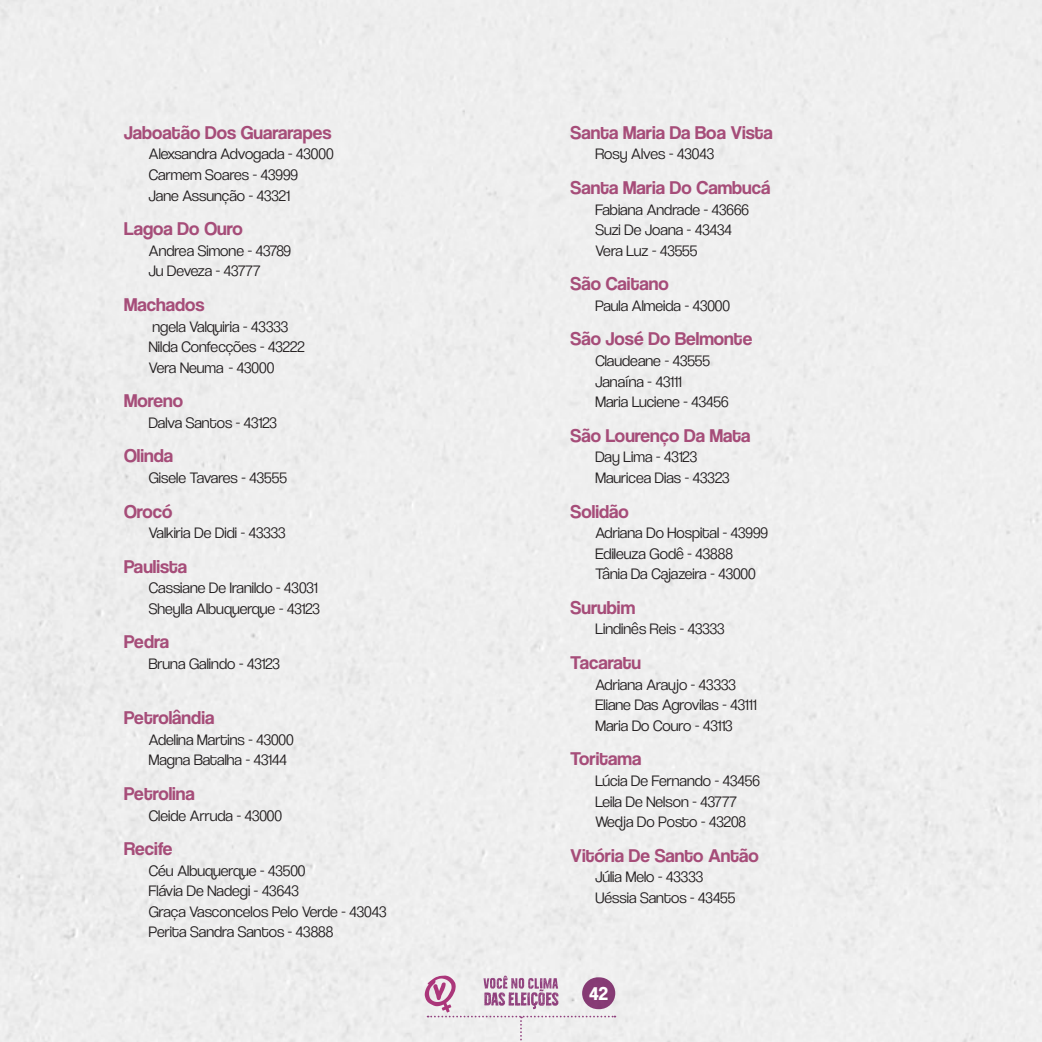
<style>
.page{position:relative;width:1042px;height:1042px;background:#eee}
.page>*{position:absolute;margin:0;border:0;box-sizing:border-box;transform-origin:0 0}
.Municipio{font:19.25px "Coolvetica Rg";color:#a64d79}
.t1{font:700 19.25px "Coolvetica Rg";color:#fff}
.Vereador{font:15.75px "Coolvetica Lt";color:#231f20}
</style>
<div class="page">
<svg style="left:425px;top:975px;width:190px;height:67px"></svg>
<p class="Municipio" style="left:124px;top:121px;width:209px">Jaboatão Dos Guararapes</p>
<p class="Vereador" style="left:149px;top:145px;width:186px">Alexsandra Advogada - 43000</p>
<p class="Vereador" style="left:149px;top:166px;width:151px">Carmem Soares - 43999</p>
<p class="Vereador" style="left:149px;top:186px;width:143px">Jane Assunção - 43321</p>
<p class="Municipio" style="left:124px;top:217px;width:120px">Lagoa Do Ouro</p>
<p class="Vereador" style="left:149px;top:241px;width:144px">Andrea Simone - 43789</p>
<p class="Vereador" style="left:149px;top:262px;width:113px">Ju Deveza - 43777</p>
<p class="Municipio" style="left:124px;top:293px;width:82px">Machados</p>
<p class="Vereador" style="left:152px;top:317px;width:137px">ngela Valquiria - 43333</p>
<p class="Vereador" style="left:149px;top:338px;width:157px">Nilda Confecções - 43222</p>
<p class="Vereador" style="left:149px;top:358px;width:127px">Vera Neuma - 43000</p>
<p class="Municipio" style="left:124px;top:389px;width:61px">Moreno</p>
<p class="Vereador" style="left:149px;top:413px;width:130px">Dalva Santos - 43123</p>
<p class="Municipio" style="left:124px;top:445px;width:51px">Olinda</p>
<p class="Vereador" style="left:149px;top:468px;width:140px">Gisele Tavares - 43555</p>
<p class="Municipio" style="left:124px;top:500px;width:50px">Orocó</p>
<p class="Vereador" style="left:149px;top:524px;width:138px">Valkiria De Didi - 43333</p>
<p class="Municipio" style="left:124px;top:555px;width:65px">Paulista</p>
<p class="Vereador" style="left:149px;top:579px;width:170px">Cassiane De Iranildo - 43031</p>
<p class="Vereador" style="left:149px;top:599px;width:173px">Sheylla Albuquerque - 43123</p>
<p class="Municipio" style="left:124px;top:631px;width:47px">Pedra</p>
<p class="Vereador" style="left:149px;top:654px;width:133px">Bruna Galindo - 43123</p>
<p class="Municipio" style="left:124px;top:706px;width:92px">Petrolândia</p>
<p class="Vereador" style="left:149px;top:730px;width:146px">Adelina Martins - 43000</p>
<p class="Vereador" style="left:149px;top:751px;width:139px">Magna Batalha - 43144</p>
<p class="Municipio" style="left:124px;top:782px;width:72px">Petrolina</p>
<p class="Vereador" style="left:149px;top:806px;width:135px">Cleide Arruda - 43000</p>
<p class="Municipio" style="left:124px;top:837px;width:50px">Recife</p>
<p class="Vereador" style="left:149px;top:861px;width:158px">Céu Albuquerque - 43500</p>
<p class="Vereador" style="left:149px;top:882px;width:152px">Flávia De Nadegi - 43643</p>
<p class="Vereador" style="left:149px;top:902px;width:239px">Graça Vasconcelos Pelo Verde - 43043</p>
<p class="Vereador" style="left:149px;top:923px;width:186px">Perita Sandra Santos - 43888</p>
<p class="Municipio" style="left:570px;top:121px;width:204px">Santa Maria Da Boa Vista</p>
<p class="Vereador" style="left:595px;top:145px;width:120px">Rosy Alves - 43043</p>
<p class="Municipio" style="left:570px;top:176px;width:201px">Santa Maria Do Cambucá</p>
<p class="Vereador" style="left:595px;top:200px;width:155px">Fabiana Andrade - 43666</p>
<p class="Vereador" style="left:595px;top:221px;width:138px">Suzi De Joana - 43434</p>
<p class="Vereador" style="left:595px;top:241px;width:103px">Vera Luz - 43555</p>
<p class="Municipio" style="left:570px;top:273px;width:100px">São Caitano</p>
<p class="Vereador" style="left:595px;top:296px;width:136px">Paula Almeida - 43000</p>
<p class="Municipio" style="left:570px;top:328px;width:183px">São José Do Belmonte</p>
<p class="Vereador" style="left:595px;top:351px;width:116px">Claudeane - 43555</p>
<p class="Vereador" style="left:595px;top:372px;width:88px">Janaína - 43111</p>
<p class="Vereador" style="left:595px;top:393px;width:135px">Maria Luciene - 43456</p>
<p class="Municipio" style="left:570px;top:424px;width:181px">São Lourenço Da Mata</p>
<p class="Vereador" style="left:595px;top:448px;width:103px">Day Lima - 43123</p>
<p class="Vereador" style="left:595px;top:468px;width:136px">Mauricea Dias - 43323</p>
<p class="Municipio" style="left:570px;top:500px;width:60px">Solidão</p>
<p class="Vereador" style="left:595px;top:524px;width:174px">Adriana Do Hospital - 43999</p>
<p class="Vereador" style="left:595px;top:544px;width:139px">Edileuza Godê - 43888</p>
<p class="Vereador" style="left:595px;top:565px;width:162px">Tânia Da Cajazeira - 43000</p>
<p class="Municipio" style="left:570px;top:596px;width:66px">Surubim</p>
<p class="Vereador" style="left:595px;top:620px;width:131px">Lindinês Reis - 43333</p>
<p class="Municipio" style="left:570px;top:651px;width:72px">Tacaratu</p>
<p class="Vereador" style="left:595px;top:675px;width:142px">Adriana Araujo - 43333</p>
<p class="Vereador" style="left:595px;top:696px;width:163px">Eliane Das Agrovilas - 43111</p>
<p class="Vereador" style="left:595px;top:716px;width:139px">Maria Do Couro - 43113</p>
<p class="Municipio" style="left:570px;top:747px;width:72px">Toritama</p>
<p class="Vereador" style="left:595px;top:771px;width:166px">Lúcia De Fernando - 43456</p>
<p class="Vereador" style="left:595px;top:792px;width:143px">Leila De Nelson - 43777</p>
<p class="Vereador" style="left:595px;top:812px;width:152px">Wedja Do Posto - 43208</p>
<p class="Municipio" style="left:570px;top:844px;width:190px">Vitória De Santo Antão</p>
<p class="Vereador" style="left:595px;top:868px;width:109px">Júlia Melo - 43333</p>
<p class="Vereador" style="left:595px;top:888px;width:141px">Uéssia Santos - 43455</p>
<p class="t1" style="left:589px;top:982px;width:20px">42</p>
</div>
